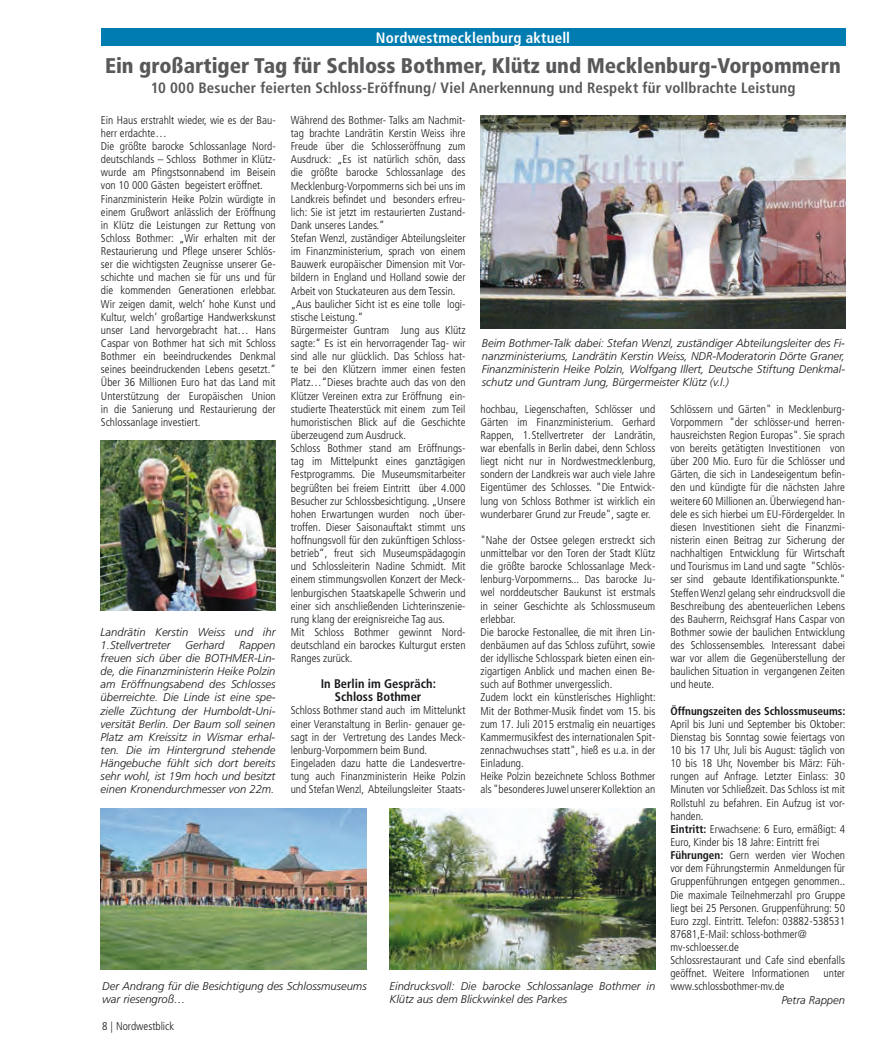
<style>
.page{position:relative;width:877px;height:1049px;background:#fff}
.page>*{position:absolute;margin:0;border:0;box-sizing:border-box;transform-origin:0 0}
.t1{font:900 condensed 21.25px "Frutiger";color:#58585a}
.t2{font:700 condensed 15px "Frutiger";letter-spacing:.01em;color:#58585a}
.t3{font:700 condensed 15px "Frutiger";letter-spacing:.01em;color:#fff}
.t4{font:700 condensed 12.5px/13.1px "Frutiger";color:#1a171c;text-align:center}
.t5{font:300 condensed 11.25px/13.1px "Frutiger";color:#1a171c}
.t6{font:italic 300 11.25px/13.1px "Frutiger";color:#1a171c}
.t7{font:700 condensed 11.25px "Frutiger";color:#1a171c}
.s1{font-weight:700}
</style>
<div class="page">
<div style="left:101px;top:28px;width:744px;height:18px;background:#007cb0"></div>
<img style="left:481px;top:115px;width:364px;height:214px">
<img style="left:390px;top:808px;width:265px;height:162px">
<img style="left:101px;top:808px;width:266px;height:162px">
<img style="left:101px;top:441px;width:175px;height:170px">
<h2 class="t3" style="left:376px;top:29px;width:196px">Nordwestmecklenburg aktuell</h2>
<h1 class="t1" style="left:105px;top:53px;width:737px">Ein großartiger Tag für Schloss Bothmer, Klütz und Mecklenburg-Vorpommern</h1>
<h2 class="t2" style="left:151px;top:79px;width:646px">10 000 Besucher feierten Schloss-Eröffnung/ Viel Anerkennung und Respekt für vollbrachte Leistung</h2>
<p class="t5" style="left:101px;top:113px;width:177px">Ein Haus erstrahlt wieder, wie es der Bau&shy;herr erdachte…<br>Die größte barocke Schlossanlage Nord&shy;deutschlands – Schloss Bothmer in Klütz&shy;wurde am Pfingstsonnabend im Beisein von 10 000 Gästen begeistert eröffnet.<br>Finanzministerin Heike Polzin würdigte in einem Grußwort anlässlich der Eröffnung in Klütz die Leistungen zur Rettung von Schloss Bothmer: „Wir erhalten mit der Restaurierung und Pflege unserer Schlös&shy;ser die wichtigsten Zeugnisse unserer Ge&shy;schichte und machen sie für uns und für die kommenden Generationen erlebbar.<br>Wir zeigen damit, welch‘ hohe Kunst und Kultur, welch‘ großartige Handwerkskunst unser Land hervorgebracht hat… Hans Caspar von Bothmer hat sich mit Schloss Bothmer ein beeindruckendes Denkmal seines beeindruckenden Lebens gesetzt.“ Über 36 Millionen Euro hat das Land mit Unterstützung der Europäischen Union in die Sanierung und Restaurierung der Schlossanlage investiert.</p>
<p class="t5" style="left:291px;top:114px;width:176px">Während des Bothmer- Talks am Nachmit&shy;tag brachte Landrätin Kerstin Weiss ihre Freude über die Schlosseröffnung zum Ausdruck: „Es ist natürlich schön, dass die größte barocke Schlossanlage des Mecklenburg-Vorpommerns sich bei uns im Landkreis befindet und besonders erfreu&shy;lich: Sie ist jetzt im restaurierten Zustand-Dank unseres Landes.“<br>Stefan Wenzl, zuständiger Abteilungsleiter im Finanzministerium, sprach von einem Bauwerk europäischer Dimension mit Vor&shy;bildern in England und Holland sowie der Arbeit von Stuckateuren aus dem Tessin. „Aus baulicher Sicht ist es eine tolle logi&shy;stische Leistung.“<br>Bürgermeister Guntram Jung aus Klütz sagte:“ Es ist ein hervorragender Tag- wir sind alle nur glücklich. Das Schloss hat&shy;te bei den Klützern immer einen festen Platz…“Dieses brachte auch das von den Klützer Vereinen extra zur Eröffnung ein&shy;studierte Theaterstück mit einem zum Teil humoristischen Blick auf die Geschichte überzeugend zum Ausdruck.<br>Schloss Bothmer stand am Eröffnungs&shy;tag im Mittelpunkt eines ganztägigen Festprogramms. Die Museumsmitarbeiter begrüßten bei freiem Eintritt über 4.000<br>Besucher zur Schlossbesichtigung. „Unsere hohen Erwartungen wurden noch über&shy;troffen. Dieser Saisonauftakt stimmt uns hoffnungsvoll für den zukünftigen Schloss&shy;betrieb“, freut sich Museumspädagogin und Schlossleiterin Nadine Schmidt. Mit einem stimmungsvollen Konzert der Meck&shy;lenburgischen Staatskapelle Schwerin und einer sich anschließenden Lichterinszenie&shy;rung klang der ereignisreiche Tag aus.<br>Mit Schloss Bothmer gewinnt Nord&shy;deutschland ein barockes Kulturgut ersten Ranges zurück.</p>
<p class="t4" style="left:321px;top:677px;width:117px">In Berlin im Gespräch:<br>Schloss Bothmer</p>
<p class="t5" style="left:291px;top:704px;width:176px">Schloss Bothmer stand auch im Mittelunkt einer Veranstaltung in Berlin- genauer ge&shy;sagt in der Vertretung des Landes Meck&shy;lenburg-Vorpommern beim Bund.<br>Eingeladen dazu hatte die Landesvertre&shy;tung auch Finanzministerin Heike Polzin und Stefan Wenzl, Abteilungsleiter Staats-</p>
<p class="t6" style="left:482px;top:336px;width:365px;text-align:justify">Beim Bothmer-Talk dabei: Stefan Wenzl, zuständiger Abteilungsleiter des Fi&shy;nanzministeriums, Landrätin Kerstin Weiss, NDR-Moderatorin Dörte Graner, Finanzministerin Heike Polzin, Wolfgang Illert, Deutsche Stiftung Denkmal&shy;schutz und Guntram Jung, Bürgermeister Klütz (v.l.)</p>
<p class="t5" style="left:481px;top:402px;width:177px;text-align:justify">hochbau, Liegenschaften, Schlösser und Gärten im Finanzministerium. Gerhard Rappen, 1.Stellvertreter der Landrätin, war ebenfalls in Berlin dabei, denn Schloss liegt nicht nur in Nordwestmecklenburg, sondern der Landkreis war auch viele Jahre Eigentümer des Schlosses. "Die Entwick&shy;lung von Schloss Bothmer ist wirklich ein wunderbarer Grund zur Freude", sagte er.</p>
<p class="t5" style="left:481px;top:534px;width:177px">"Nahe der Ostsee gelegen erstreckt sich unmittelbar vor den Toren der Stadt Klütz die größte barocke Schlossanlage Meck&shy;lenburg-Vorpommerns... Das barocke Ju&shy;wel norddeutscher Baukunst ist erstmals in seiner Geschichte als Schlossmuseum erlebbar.<br>Die barocke Festonallee, die mit ihren Lin&shy;denbäumen auf das Schloss zuführt, sowie der idyllische Schlosspark bieten einen ein&shy;zigartigen Anblick und machen einen Be&shy;such auf Bothmer unvergesslich.<br>Zudem lockt ein künstlerisches Highlight:<br>Mit der Bothmer-Musik findet vom 15. bis zum 17. Juli 2015 erstmalig ein neuartiges Kammermusikfest des internationalen Spit&shy;zennachwuchses statt", hieß es u.a. in der Einladung.<br>Heike Polzin bezeichnete Schloss Bothmer als "besonderes Juwel unserer Kollektion an</p>
<p class="t5" style="left:670px;top:402px;width:176px;text-align:justify">Schlössern und Gärten" in Mecklenburg-Vorpommern "der schlösser-und herren&shy;hausreichsten Region Europas". Sie sprach von bereits getätigten Investitionen von über 200 Mio. Euro für die Schlösser und Gärten, die sich in Landeseigentum befin&shy;den und kündigte für die nächsten Jahre weitere 60 Millionen an. Überwiegend han&shy;dele es sich hierbei um EU-Fördergelder. In diesen Investitionen sieht die Finanzmi&shy;nisterin einen Beitrag zur Sicherung der nachhaltigen Entwicklung für Wirtschaft und Tourismus im Land und sagte "Schlös&shy;ser sind gebaute Identifikationspunkte." Steffen Wenzl gelang sehr eindrucksvoll die Beschreibung des abenteuerlichen Lebens des Bauherrn, Reichsgraf Hans Caspar von Bothmer sowie der baulichen Entwicklung des Schlossensembles. Interessant dabei war vor allem die Gegenüberstellung der baulichen Situation in vergangenen Zeiten und heute.</p>
<p class="t7" style="left:670px;top:704px;width:176px">Öffnungszeiten des Schlossmuseums:</p>
<p class="t5" style="left:670px;top:717px;width:177px">April bis Juni und September bis Oktober:<br>Dienstag bis Sonntag sowie feiertags von 10 bis 17 Uhr, Juli bis August: täglich von 10 bis 18 Uhr, November bis März: Füh&shy;rungen auf Anfrage. Letzter Einlass: 30<br>Minuten vor Schließzeit. Das Schloss ist mit Rollstuhl zu befahren. Ein Aufzug ist vor&shy;handen.<br><span class="s1">Eintritt:</span> Erwachsene: 6 Euro, ermäßigt: 4<br>Euro, Kinder bis 18 Jahre: Eintritt frei <span class="s1">Führungen:</span> Gern werden vier Wochen vor dem Führungstermin Anmeldungen für Gruppenführungen entgegen genommen..<br>Die maximale Teilnehmerzahl pro Gruppe liegt bei 25 Personen. Gruppenführung: 50<br>Euro zzgl. Eintritt. Telefon: 03882-538531<br>87681,E-Mail: schloss-bothmer@ mv-schloesser.de<br>Schlossrestaurant und Cafe sind ebenfalls geöffnet. Weitere Informationen</p>
<p class="t6" style="left:101px;top:625px;width:176px">Landrätin Kerstin Weiss und ihr<br>1.Stellvertreter</p>
<p class="t6" style="left:185px;top:638px;width:41px">Gerhard</p>
<p class="t6" style="left:101px;top:638px;width:176px;text-align:justify;text-indent:139px">Rappen freuen sich über die BOTHMER-Lin&shy;de, die Finanzministerin Heike Polzin am Eröffnungsabend des Schlosses überreichte. Die Linde ist eine spe&shy;zielle Züchtung der Humboldt-Uni&shy;versität Berlin. Der Baum soll seinen Platz am Kreissitz in Wismar erhal&shy;ten. Die im Hintergrund stehende Hängebuche fühlt sich dort bereits sehr wohl, ist 19m hoch und besitzt einen Kronendurchmesser von 22m.</p>
<p class="t5" style="left:824px;top:967px;width:23px">unter</p>
<p class="t6" style="left:102px;top:979px;width:266px">Der Andrang für die Besichtigung des Schlossmuseums war riesengroß…</p>
<p class="t6" style="left:390px;top:979px;width:267px">Eindrucksvoll: Die barocke Schlossanlage Bothmer in<br>Klütz aus dem Blickwinkel des Parkes</p>
<p class="t5" style="left:670px;top:980px;width:116px">www.schlossbothmer-mv.de</p>
<p class="t6" style="left:781px;top:993px;width:65px">Petra Rappen</p>
<p class="t5" style="left:102px;top:1019px;width:73px">8 | Nordwestblick</p>
</div>
